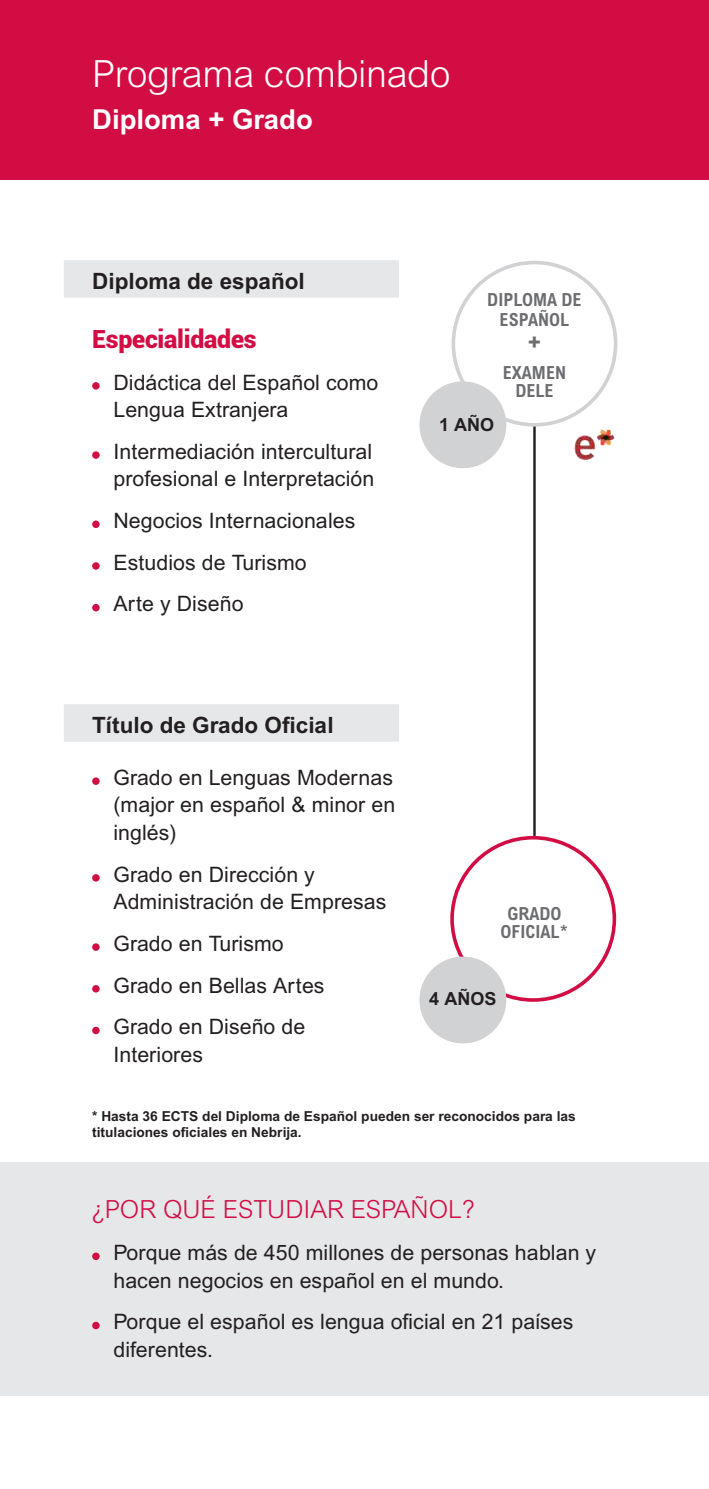
<style>
.page{position:relative;width:709px;height:1489px;background:#fff}
.page>*{position:absolute;margin:0;border:0;box-sizing:border-box;transform-origin:0 0}
.t1{font:300 37.5px "Arial MT Pro";letter-spacing:-.01em;color:#fff}
.t2{font:700 27.5px "Arial MT Pro";color:#fff}
.t3{font:700 condensed 25.25px "Arial MT Pro";color:#6c6d70}
.t4{font:300 25px "Arial MT Pro";color:#d20d44}
.t5{font:900 25px "Roboto";letter-spacing:-.01em;color:#d20d44}
.t6{font:700 22.5px "Arial MT Pro";color:#231f20}
.t7{font:21.25px/27.5px "Arial MT Pro";letter-spacing:.005em;color:#231f20}
.t8{font:700 condensed 18px/18px "Arial MT Pro";color:#6c6d70;text-align:center}
.t9{font:700 18px "Arial MT Pro";color:#231f20}
.t10{font:700 13.75px/16.5px "Arial MT Pro";color:#231f20}
</style>
<div class="page">
<div style="left:0;top:0;width:709px;height:179px;background:#d20d44"></div>
<div style="left:0;top:1162px;width:709px;height:233px;background:#e6e7e9"></div>
<div style="left:92px;top:1252px;width:8px;height:7px;background:#d20d44;border-radius:50%"></div>
<div style="left:92px;top:1321px;width:8px;height:8px;background:#d20d44;border-radius:50%"></div>
<hr style="left:533px;top:422px;width:2px;height:413px;background:#231f20">
<div style="left:451px;top:261px;width:166px;height:165px;border:4px solid #d1d2d4;border-radius:50%"></div>
<div style="left:419px;top:381px;width:87px;height:87px;background:#d1d2d4;border-radius:50%"></div>
<div style="left:450px;top:835px;width:166px;height:166px;border:4px solid #d20d44;border-radius:50%"></div>
<div style="left:419px;top:956px;width:87px;height:87px;background:#d1d2d4;border-radius:50%"></div>
<div style="left:64px;top:260px;width:335px;height:38px;background:#e6e7e9"></div>
<div style="left:92px;top:382px;width:8px;height:7px;background:#d20d44;border-radius:50%"></div>
<div style="left:92px;top:451px;width:8px;height:8px;background:#d20d44;border-radius:50%"></div>
<div style="left:92px;top:520px;width:8px;height:8px;background:#d20d44;border-radius:50%"></div>
<div style="left:92px;top:562px;width:8px;height:7px;background:#d20d44;border-radius:50%"></div>
<div style="left:92px;top:604px;width:8px;height:7px;background:#d20d44;border-radius:50%"></div>
<div style="left:64px;top:704px;width:335px;height:37px;background:#e6e7e9"></div>
<div style="left:92px;top:777px;width:8px;height:7px;background:#d20d44;border-radius:50%"></div>
<div style="left:92px;top:874px;width:8px;height:7px;background:#d20d44;border-radius:50%"></div>
<div style="left:92px;top:943px;width:8px;height:7px;background:#d20d44;border-radius:50%"></div>
<div style="left:92px;top:985px;width:8px;height:7px;background:#d20d44;border-radius:50%"></div>
<svg style="left:92px;top:1026px;width:8px;height:8px"></svg>
<img style="left:574px;top:429px;width:41px;height:30px">
<h1 class="t1" style="left:92px;top:50px;width:360px">Programa combinado</h1>
<p class="t2" style="left:92px;top:103px;width:222px">Diploma + Grado</p>
<p class="t6" style="left:92px;top:267px;width:214px">Diploma de español</p>
<p class="t5" style="left:92px;top:321px;width:166px">Especialidades</p>
<p class="t7" style="left:113px;top:369px;width:266px">Didáctica del Español como<br>Lengua Extranjera</p>
<p class="t7" style="left:113px;top:438px;width:262px">Intermediación intercultural profesional e Interpretación</p>
<p class="t7" style="left:113px;top:500px;width:243px;line-height:41.8px">Negocios Internacionales<br>Estudios de Turismo<br>Arte y Diseño</p>
<p class="t8" style="left:487px;top:291px;width:96px;line-height:19.8px">DIPLOMA DE<br>ESPAÑOL</p>
<p class="t3" style="left:528px;top:327px;width:14px">+</p>
<p class="t8" style="left:503px;top:364px;width:65px">EXAMEN<br>DELE</p>
<p class="t9" style="left:439px;top:414px;width:57px">1 AÑO</p>
<p class="t6" style="left:92px;top:711px;width:243px">Título de Grado Oficial</p>
<p class="t7" style="left:113px;top:764px;width:283px;text-align:justify">Grado en Lenguas Modernas (major en español &amp; minor en inglés)</p>
<p class="t7" style="left:113px;top:861px;width:274px">Grado en Dirección y<br>Administración de Empresas</p>
<p class="t7" style="left:113px;top:923px;width:213px;line-height:41.8px">Grado en Turismo<br>Grado en Bellas Artes<br>Grado en Diseño de</p>
<p class="t7" style="left:113px;top:1041px;width:91px">Interiores</p>
<p class="t8" style="left:500px;top:905px;width:70px">GRADO<br>OFICIAL*</p>
<p class="t9" style="left:429px;top:987px;width:69px">4 AÑOS</p>
<p class="t10" style="left:92px;top:1107px;width:485px">* Hasta 36 ECTS del Diploma de Español pueden ser reconocidos para las titulaciones oficiales en Nebrija.</p>
<p class="t4" style="left:92px;top:1194px;width:384px">¿POR QUÉ ESTUDIAR ESPAÑOL?</p>
<p class="t7" style="left:113px;top:1239px;width:484px">Porque más de 450 millones de personas hablan y hacen negocios en español en el mundo.</p>
<p class="t7" style="left:113px;top:1308px;width:461px">Porque el español es lengua oficial en 21 países diferentes.</p>
</div>
